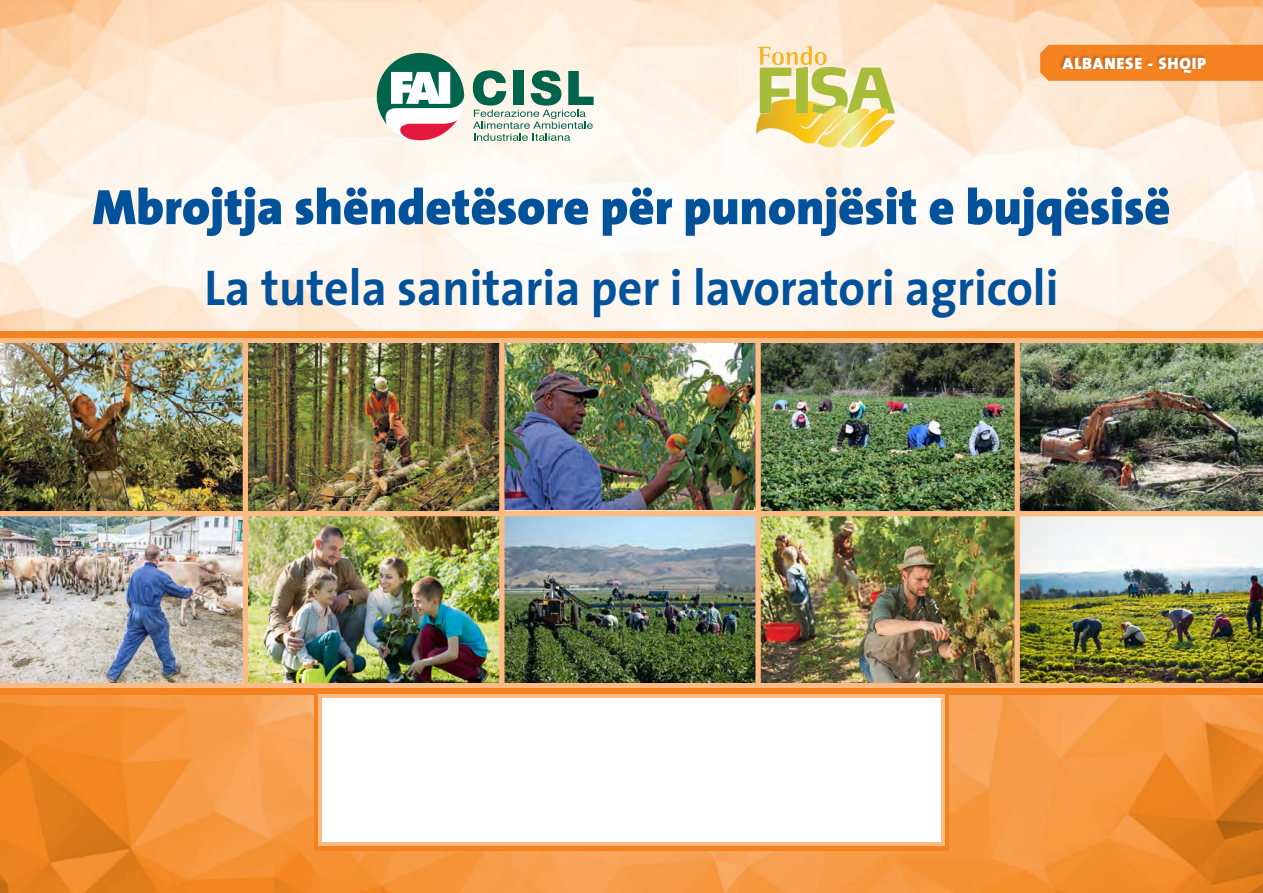
<style>
.page{position:relative;width:1263px;height:893px;background:#fff}
.page>*{position:absolute;margin:0;border:0;box-sizing:border-box;transform-origin:0 0}
.t1{font:700 50.55px "The Sans";color:#01519b;scale:.95 1}
.t2{font:900 50.1px "The Sans";color:#01519b}
.t3{font:16.5px "The Sans Black Caps";letter-spacing:.05em;color:#fff}
</style>
<div class="page">
<img style="left:0;top:516px;width:1263px;height:377px">
<img style="left:0;top:0;width:1263px;height:332px">
<svg style="left:377px;top:53px;width:87px;height:87px"></svg>
<div style="left:439px;top:72px;width:11px;height:32px;background:#fff"></div>
<svg style="left:473px;top:70px;width:121px;height:71px;background:#a3c1b2"></svg>
<svg style="left:756px;top:46px;width:139px;height:97px;background:#e4d784"></svg>
<img style="left:0;top:342px;width:499px;height:169px">
<img style="left:0;top:516px;width:755px;height:168px">
<img style="left:504px;top:342px;width:511px;height:169px">
<img style="left:1020px;top:342px;width:243px;height:169px">
<img style="left:761px;top:517px;width:502px;height:167px">
<div style="left:0;top:511px;width:1263px;height:5px;background:#fbbb85"></div>
<div style="left:243px;top:341px;width:5px;height:344px;background:#fbbb85"></div>
<div style="left:755px;top:341px;width:6px;height:344px;background:#fbbb85"></div>
<div style="left:1015px;top:341px;width:5px;height:344px;background:#fbbb85"></div>
<div style="left:499px;top:341px;width:5px;height:344px;background:#fbbb85"></div>
<div style="left:0;top:336px;width:1263px;height:6px;background:#fbbb85"></div>
<div style="left:0;top:332px;width:1263px;height:6px;background:#f58220"></div>
<div style="left:0;top:684px;width:1263px;height:6px;background:#fbbb85"></div>
<div style="left:0;top:688px;width:1263px;height:6px;background:#f58220"></div>
<div style="left:314px;top:698px;width:627px;height:148px;background:#fff"></div>
<div style="left:314px;top:844px;width:635px;height:6px;background:#f58220"></div>
<hr style="left:314px;top:842px;width:635px;height:4px;background:#fbbb85">
<svg style="left:944px;top:694px;width:5px;height:152px"></svg>
<hr style="left:941px;top:694px;width:3px;height:152px;background:#fbbb85">
<svg style="left:314px;top:694px;width:5px;height:152px"></svg>
<hr style="left:319px;top:694px;width:3px;height:152px;background:#fbbb85">
<hr style="left:318px;top:694px;width:626px;height:4px;background:#fbbb85">
<div style="left:1040px;top:45px;width:223px;height:36px;background:#f58220"></div>
<div style="left:1058px;top:54px;width:148px;height:20px;background:#231f20;opacity:.3"></div>
<p class="t3" style="left:1063px;top:49px;width:145px">ALBANESE - SHQIP</p>
<p class="t2" style="left:93px;top:165px;width:1079px">Mbrojtja shëndetësore për punonjësit e bujqësisë</p>
<p class="t1" style="left:205px;top:246px;width:900px">La tutela sanitaria per i lavoratori agricoli</p>
</div>
